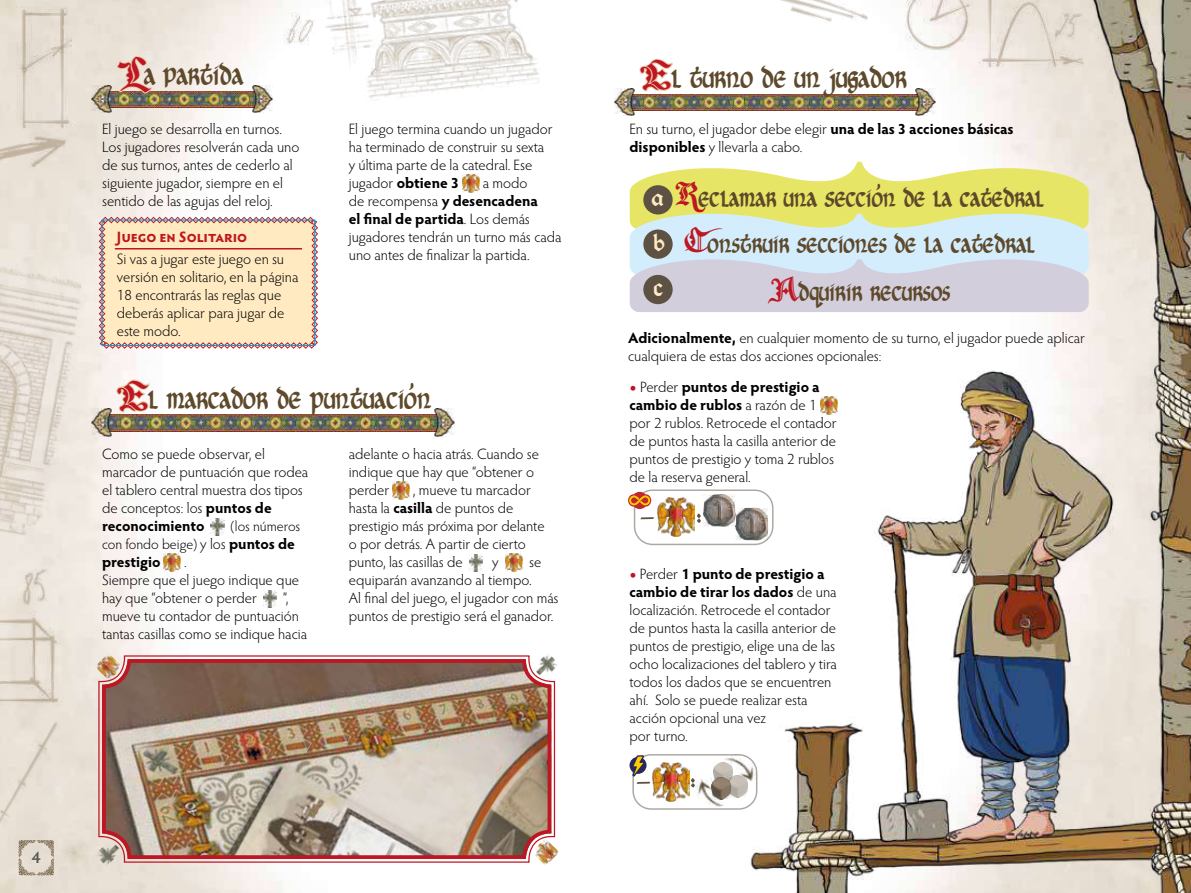
<style>
.page{position:relative;width:1191px;height:893px;background:#fff}
.page>*{position:absolute;margin:0;border:0;box-sizing:border-box;transform-origin:0 0}
.t1{font:27px "Cry Uncial Condensed";color:#5e492b}
.t2{font:24px/45.9px "Cry Uncial Condensed";color:#5e492b}
.t3{font:23.25px "Kelmscott";color:#ffeac1}
.t4{font:21.6px "Kelmscott";color:#ffeac1}
.t5{font:600 16.5px "Hypatia Sans Pro";color:#575756}
.t6{font:300 15px/18px "Hypatia Sans Pro";color:#000}
.t7{font:700 15px "Hypatia Sans Pro";letter-spacing:-.005em;color:#be1622}
.t8{font:700 15px "Hypatia Sans Pro";color:#000}
.t9{font:300 14.25px/18px "Hypatia Sans Pro";color:#000}
.s1{font-family:"Xenippa";font-size:33px;color:#ebd0af}
.s2{font-weight:700}
.s3{font-size:15px}
.s4{font-weight:700;font-size:15px}
.s5{font-family:"Kelmscott";font-size:21.6px;color:#ffeac1}
.s6{font-family:"Xenippa";font-size:27px;color:#be1622}
.s7{font-weight:900;color:#be1622}
</style>
<div class="page">
<img style="left:0;top:0;width:523px;height:893px">
<img style="left:310px;top:0;width:229px;height:123px">
<img style="left:9px;top:0;width:68px;height:123px">
<img style="left:13px;top:31px;width:68px;height:47px">
<img style="left:0;top:604px;width:70px;height:103px">
<img style="left:284px;top:13px;width:31px;height:32px">
<img style="left:9px;top:561px;width:50px;height:53px">
<img style="left:0;top:123px;width:77px;height:64px">
<img style="left:0;top:252px;width:96px;height:303px">
<img style="left:630px;top:0;width:561px;height:893px">
<div style="left:0;top:707px;width:77px;height:153px;background:#e9e1d6"></div>
<svg style="left:629px;top:158px;width:459px;height:154px;background:#dde2c5"></svg>
<svg style="left:99px;top:217px;width:219px;height:132px;background:#fce2bc"></svg>
<img style="left:111px;top:91px;width:141px;height:16px">
<img style="left:111px;top:415px;width:324px;height:16px">
<img style="left:634px;top:94px;width:281px;height:17px">
<img style="left:91px;top:85px;width:20px;height:27px">
<img style="left:91px;top:409px;width:20px;height:27px">
<img style="left:614px;top:88px;width:20px;height:28px">
<img style="left:252px;top:85px;width:20px;height:27px">
<img style="left:435px;top:409px;width:20px;height:27px">
<img style="left:915px;top:88px;width:20px;height:28px">
<img style="left:211px;top:518px;width:13px;height:18px">
<img style="left:164px;top:553px;width:17px;height:18px">
<img style="left:263px;top:590px;width:14px;height:18px">
<img style="left:392px;top:481px;width:17px;height:18px">
<img style="left:469px;top:554px;width:13px;height:18px">
<img style="left:505px;top:553px;width:17px;height:18px">
<img style="left:820px;top:396px;width:17px;height:18px">
<img style="left:462px;top:174px;width:17px;height:18px">
<img style="left:98px;top:655px;width:458px;height:208px">
<div style="left:102px;top:659px;width:449px;height:200px;border:4px solid #be1622;border-radius:25px"></div>
<div style="left:643px;top:185px;width:29px;height:29px;background:#5d5143;border-radius:50%"></div>
<div style="left:643px;top:275px;width:29px;height:29px;background:#5d5143;border-radius:50%"></div>
<div style="left:643px;top:229px;width:29px;height:30px;background:#5d5143;border-radius:50%"></div>
<img style="left:95px;top:653px;width:28px;height:28px">
<img style="left:531px;top:838px;width:28px;height:27px">
<img style="left:532px;top:654px;width:25px;height:26px">
<img style="left:95px;top:839px;width:27px;height:27px">
<svg style="left:18px;top:839px;width:36px;height:37px"></svg>
<div style="left:101px;top:219px;width:214px;height:127px;border:1px solid #009fe3"></div>
<hr style="left:115px;top:248px;width:187px;height:1px;background:#be1622">
<div style="left:632px;top:754px;width:125px;height:56px;border:2px solid #5d5143;border-radius:18px"></div>
<img style="left:723px;top:749px;width:36px;height:39px">
<img style="left:693px;top:775px;width:32px;height:36px">
<img style="left:713px;top:762px;width:20px;height:16px">
<img style="left:727px;top:776px;width:20px;height:21px">
<img style="left:711px;top:778px;width:20px;height:21px">
<img style="left:652px;top:762px;width:37px;height:39px">
<svg style="left:691px;top:778px;width:4px;height:10px"></svg>
<svg style="left:629px;top:757px;width:17px;height:17px"></svg>
<svg style="left:631px;top:754px;width:19px;height:30px"></svg>
<div style="left:634px;top:489px;width:139px;height:56px;border:2px solid #5d5143;border-radius:18px"></div>
<img style="left:657px;top:498px;width:37px;height:39px">
<svg style="left:697px;top:513px;width:4px;height:10px"></svg>
<svg style="left:640px;top:517px;width:14px;height:2px"></svg>
<img style="left:735px;top:508px;width:33px;height:32px">
<svg style="left:735px;top:508px;width:1px;height:19px"></svg>
<img style="left:703px;top:494px;width:32px;height:33px">
<svg style="left:628px;top:492px;width:23px;height:17px"></svg>
<h1 class="t1" style="left:116px;top:56px;width:129px"><span class="s1">L</span>a Partida</h1>
<p class="t6" style="left:102px;top:120px;width:199px">El juego se desarrolla en turnos.<br>Los jugadores resolverán cada uno de sus turnos, antes de cederlo al siguiente jugador, siempre en el sentido de las agujas del reloj.</p>
<p class="t7" style="left:117px;top:226px;width:132px">Juego en Solitario</p>
<p class="t6" style="left:117px;top:249px;width:183px">Si vas a jugar este juego en su versión en solitario, en la página<br>18 encontrarás las reglas que deberás aplicar para jugar de este modo.</p>
<p class="t6" style="left:349px;top:120px;width:205px">El juego termina cuando un jugador ha terminado de construir su sexta y última parte de la catedral. Ese jugador <span class="s2">obtiene 3</span></p>
<p class="t6" style="left:349px;top:174px;width:214px;text-indent:134px">a modo<br>de recompensa <span class="s2">y desencadena<br>el final de partida</span>. Los demás jugadores tendrán un turno más cada uno antes de finalizar la partida.</p>
<h1 class="t1" style="left:116px;top:380px;width:317px"><span class="s1">E</span>l marcador de puntuación</h1>
<p class="t6" style="left:102px;top:445px;width:208px">Como se puede observar, el marcador de puntuación que rodea el tablero central muestra dos tipos de conceptos: los <span class="s2">puntos de reconocimiento</span></p>
<p class="t9" style="left:102px;top:517px;width:200px;text-indent:129px">(los números con fondo beige) <span class="s3">y los</span> <span class="s4">puntos de</span></p>
<p class="t8" style="left:102px;top:551px;width:60px">prestigio</p>
<p class="t6" style="left:102px;top:553px;width:199px;text-indent:82px">.<br>Siempre que el juego indique que hay que “obtener o perder</p>
<p class="t6" style="left:102px;top:589px;width:207px;text-indent:181px">”, mueve tu contador de puntuación tantas casillas como se indique hacia</p>
<p class="t6" style="left:349px;top:445px;width:192px">adelante o hacia atrás. Cuando se indique que hay que “obtener o perder</p>
<p class="t6" style="left:349px;top:481px;width:197px;text-indent:64px">, mueve tu marcador hasta la <span class="s2">casilla</span> de puntos de prestigio más próxima por delante o por detrás. A partir de cierto punto, las casillas de</p>
<p class="t6" style="left:349px;top:553px;width:211px;text-indent:180px">se equiparán avanzando al tiempo.<br>Al final del juego, el jugador con más puntos de prestigio será el ganador.</p>
<p class="t6" style="left:492px;top:553px;width:8px">y</p>
<p class="t5" style="left:32px;top:846px;width:10px">4</p>
<h1 class="t1" style="left:639px;top:59px;width:269px"><span class="s1">E</span>l turno de un jugador</h1>
<p class="t6" style="left:629px;top:120px;width:385px">En su turno, el jugador debe elegir <span class="s2">una de las 3 acciones básicas disponibles</span> y llevarla a cabo.</p>
<h2 class="t2" style="left:683px;top:175px;width:362px;text-indent:-31px"><span class="s5">a</span> <span class="s6">R</span>eclamar una Sección de la Catedral<br><span class="s6">C</span>onstruir Secciones de la Catedral</h2>
<h2 class="t2" style="left:768px;top:269px;width:184px"><span class="s6">A</span>dquirir recursos</h2>
<h3 class="t4" style="left:653px;top:233px;width:13px">b</h3>
<h3 class="t3" style="left:654px;top:276px;width:11px">c</h3>
<p class="t6" style="left:628px;top:328px;width:458px"><span class="s2">Adicionalmente,</span> en cualquier momento de su turno, el jugador puede aplicar cualquiera de estas dos acciones opcionales:</p>
<p class="t6" style="left:629px;top:378px;width:209px"><span class="s7">•</span> Perder <span class="s2">puntos de prestigio a cambio de rublos</span> a razón de 1 por 2 rublos. Retrocede el contador de puntos hasta la casilla anterior de puntos de prestigio y toma 2 rublos de la reserva general.</p>
<p class="t6" style="left:629px;top:564px;width:209px"><span class="s7">•</span> Perder <span class="s2">1 punto de prestigio a cambio de tirar los dados</span> de una localización. Retrocede el contador de puntos hasta la casilla anterior de puntos de prestigio, elige una de las ocho localizaciones del tablero y tira todos los dados que se encuentren ahí. Solo se puede realizar esta acción opcional una vez<br>por turno.</p>
</div>
